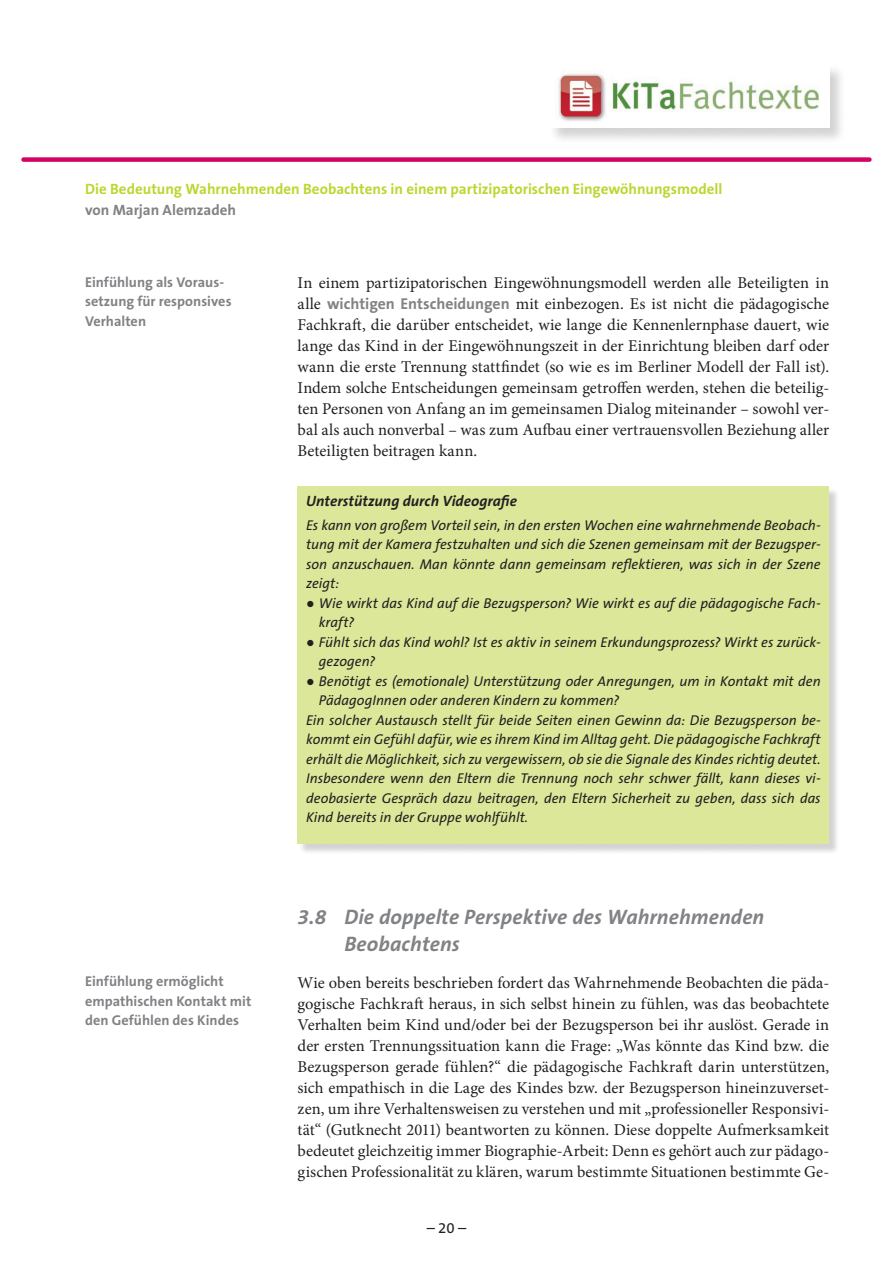
<style>
.page{position:relative;width:893px;height:1263px;background:#fff}
.page>*{position:absolute;margin:0;border:0;box-sizing:border-box;transform-origin:0 0}
.Überschrift_2{font:italic 700 21px/27px "The Sans B7";letter-spacing:.005em;color:#808285}
.Studientext-Fließtex{font:16.5px/21px "Minion Pro";letter-spacing:.005em;color:#231f20;text-align:justify}
.t1{font:700 15px "The Sans B7";color:#bed630}
.Farbiger_Kasten_-_Üb{font:italic 700 15px "The Sans B7";letter-spacing:.005em;color:#231f20}
.t2{font:700 15px "The Sans B7";color:#808285}
.t3{font:15px "The Sans B5 Plain";color:#231f20}
.Farbiger_Kasten{font:italic 14.25px/19.5px "The Sans B5 Plain";color:#231f20}
.Marginalie{font:700 14.25px/19.5px "The Sans B7";color:#808285}
.s1{font-family:"The Sans B7";font-weight:700;font-size:15.75px;color:#808285}
.s2{font-family:"Times New Roman";font-style:normal}
</style>
<div class="page">
<div style="left:24px;top:157px;width:845px;height:5px;background:#d10364"></div>
<div style="left:548px;top:63px;width:298px;height:82px;background:#231f20;opacity:.2"></div>
<img style="left:549px;top:64px;width:280px;height:64px">
<div style="left:299px;top:488px;width:541px;height:366px;background:#231f20;opacity:.2"></div>
<div style="left:298px;top:486px;width:531px;height:357px;background:#dde799"></div>
<p class="t1" style="left:85px;top:181px;width:639px">Die Bedeutung Wahrnehmenden Beobachtens in einem partizipatorischen Eingewöhnungsmodell</p>
<p class="t2" style="left:85px;top:202px;width:153px">von Marjan Alemzadeh</p>
<p class="Marginalie" style="left:85px;top:273px;width:148px">Einfühlung als Voraus&shy;setzung für responsives<br>Verhalten</p>
<p class="Marginalie" style="left:85px;top:972px;width:168px">Einfühlung ermöglicht empathischen Kontakt mit den Gefühlen des Kindes</p>
<p class="Studientext-Fließtex" style="left:298px;top:273px;width:533px">In einem partizipatorischen Eingewöhnungsmodell werden alle Beteiligten in alle <span class="s1">wichtigen Entscheidungen</span> mit einbezogen. Es ist nicht die pädagogische Fachkraft, die darüber entscheidet, wie lange die Kennenlernphase dauert, wie lange das Kind in der Eingewöhnungszeit in der Einrichtung bleiben darf oder wann die erste Trennung stattfindet (so wie es im Berliner Modell der Fall ist).<br>Indem solche Entscheidungen gemeinsam getroffen werden, stehen die beteilig&shy;ten Personen von Anfang an im gemeinsamen Dialog miteinander – sowohl ver&shy;bal als auch nonverbal – was zum Aufbau einer vertrauensvollen Beziehung aller Beteiligten beitragen kann.</p>
<p class="Farbiger_Kasten_-_Üb" style="left:306px;top:493px;width:212px">Unterstützung durch Videografie</p>
<p class="Farbiger_Kasten" style="left:306px;top:516px;width:516px;text-align:justify">Es kann von großem Vorteil sein, in den ersten Wochen eine wahrnehmende Beobach&shy;tung mit der Kamera festzuhalten und sich die Szenen gemeinsam mit der Bezugsper&shy;son anzuschauen. Man könnte dann gemeinsam reflektieren, was sich in der Szene zeigt:</p>
<p class="Farbiger_Kasten" style="left:319px;top:594px;width:503px;text-indent:-13px"><span class="s2">●</span> Wie wirkt das Kind auf die Bezugsperson? Wie wirkt es auf die pädagogische Fach&shy;kraft?</p>
<p class="Farbiger_Kasten" style="left:319px;top:633px;width:503px;text-indent:-13px"><span class="s2">●</span> Fühlt sich das Kind wohl? Ist es aktiv in seinem Erkundungsprozess? Wirkt es zurück&shy;gezogen?</p>
<p class="Farbiger_Kasten" style="left:319px;top:672px;width:503px;text-indent:-13px"><span class="s2">●</span> Benötigt es (emotionale) Unterstützung oder Anregungen, um in Kontakt mit den<br>PädagogInnen oder anderen Kindern zu kommen?</p>
<p class="Farbiger_Kasten" style="left:306px;top:711px;width:516px;text-align:justify">Ein solcher Austausch stellt für beide Seiten einen Gewinn da: Die Bezugsperson be&shy;kommt ein Gefühl dafür, wie es ihrem Kind im Alltag geht. Die pädagogische Fachkraft erhält die Möglichkeit, sich zu vergewissern, ob sie die Signale des Kindes richtig deutet.<br>Insbesondere wenn den Eltern die Trennung noch sehr schwer fällt, kann dieses vi&shy;deobasierte Gespräch dazu beitragen, den Eltern Sicherheit zu geben, dass sich das Kind bereits in der Gruppe wohlfühlt.</p>
<p class="Überschrift_2" style="left:344px;top:904px;width:421px;text-indent:-47px">3.8 Die doppelte Perspektive des Wahrnehmenden<br>Beobachtens</p>
<p class="Studientext-Fließtex" style="left:298px;top:972px;width:533px">Wie oben bereits beschrieben fordert das Wahrnehmende Beobachten die päda&shy;gogische Fachkraft heraus, in sich selbst hinein zu fühlen, was das beobachtete Verhalten beim Kind und/oder bei der Bezugsperson bei ihr auslöst. Gerade in der ersten Trennungssituation kann die Frage: „Was könnte das Kind bzw. die Bezugsperson gerade fühlen?“ die pädagogische Fachkraft darin unterstützen, sich empathisch in die Lage des Kindes bzw. der Bezugsperson hineinzuverset&shy;zen, um ihre Verhaltensweisen zu verstehen und mit „professioneller Responsivi&shy;tät“ (Gutknecht 2011) beantworten zu können. Diese doppelte Aufmerksamkeit bedeutet gleichzeitig immer Biographie-Arbeit: Denn es gehört auch zur pädago&shy;gischen Professionalität zu klären, warum bestimmte Situationen bestimmte Ge-</p>
<p class="t3" style="left:427px;top:1219px;width:41px">– 20 –</p>
</div>
